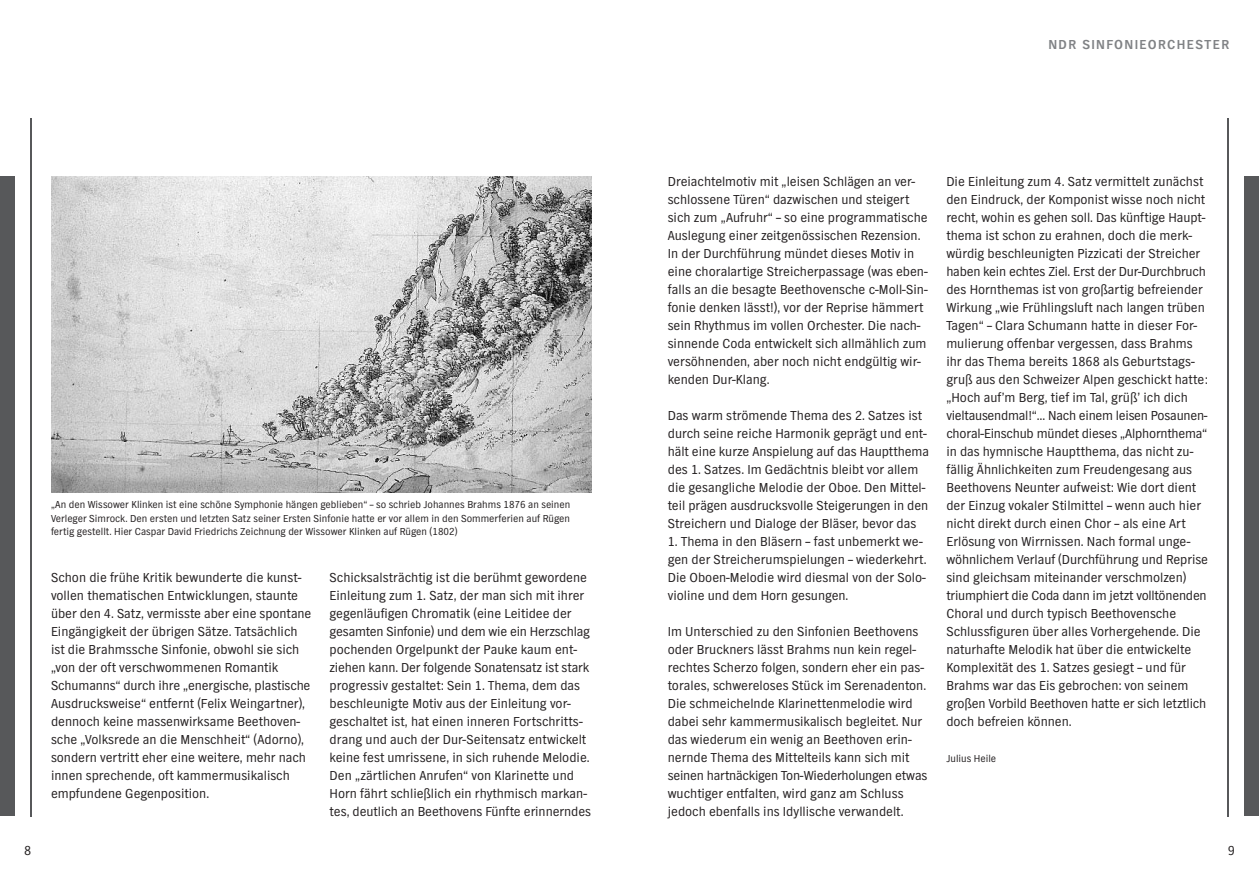
<style>
.page{position:relative;width:1259px;height:893px;background:#fff}
.page>*{position:absolute;margin:0;border:0;box-sizing:border-box;transform-origin:0 0}
.t1{font:13.5px/18px "NDR Sans";color:#231f20}
.t2{font:700 13.5px "NDR Sans";letter-spacing:.1em;color:#808285}
.t3{font:10.5px/13.5px "NDR Sans";color:#231f20;text-align:justify}
</style>
<div class="page">
<div style="left:0;top:176px;width:15px;height:640px;background:#57585a"></div>
<div style="left:1244px;top:176px;width:15px;height:640px;background:#57585a"></div>
<hr style="left:30px;top:118px;width:1px;height:698px;background:#57585a">
<hr style="left:1227px;top:118px;width:2px;height:698px;background:#57585a">
<img style="left:51px;top:176px;width:540px;height:316px">
<p class="t3" style="left:51px;top:499px;width:521px">„An den Wissower Klinken ist eine schöne Symphonie hängen geblieben“ – so schrieb Johannes Brahms 1876 an seinen Verleger Simrock. Den ersten und letzten Satz seiner Ersten Sinfonie hatte er vor allem in den Sommerferien auf Rügen fertig gestellt. Hier Caspar David Friedrichs Zeichnung der Wissower Klinken auf Rügen (1802)</p>
<p class="t1" style="left:51px;top:570px;width:262px">Schon die frühe Kritik bewunderte die kunst&shy;vollen thematischen Entwicklungen, staunte über den 4. Satz, vermisste aber eine spontane Eingängigkeit der übrigen Sätze. Tatsächlich ist die Brahmssche Sinfonie, obwohl sie sich „von der oft verschwommenen Romantik Schumanns“ durch ihre „energische, plastische Ausdrucksweise“ entfernt (Felix Weingartner), dennoch keine massenwirksame Beethoven&shy;sche „Volksrede an die Menschheit“ (Adorno), sondern vertritt eher eine weitere, mehr nach innen sprechende, oft kammermusikalisch empfundene Gegenposition.</p>
<p class="t1" style="left:330px;top:570px;width:263px">Schicksalsträchtig ist die berühmt gewordene Einleitung zum 1. Satz, der man sich mit ihrer gegenläufigen Chromatik (eine Leitidee der gesamten Sinfonie) und dem wie ein Herzschlag pochenden Orgelpunkt der Pauke kaum ent&shy;ziehen kann. Der folgende Sonatensatz ist stark progressiv gestaltet: Sein 1. Thema, dem das beschleunigte Motiv aus der Einleitung vor&shy;geschaltet ist, hat einen inneren Fortschritts&shy;drang und auch der Dur-Seitensatz entwickelt keine fest umrissene, in sich ruhende Melodie.<br>Den „zärtlichen Anrufen“ von Klarinette und Horn fährt schließlich ein rhythmisch markan&shy;tes, deutlich an Beethovens Fünfte erinnerndes</p>
<p class="t2" style="left:1048px;top:39px;width:182px">NDR SINFONIEORCHESTER</p>
<p class="t1" style="left:668px;top:174px;width:261px">Dreiachtelmotiv mit „leisen Schlägen an ver&shy;schlossene Türen“ dazwischen und steigert sich zum „Aufruhr“ – so eine programmatische Auslegung einer zeitgenössischen Rezension.<br>In der Durchführung mündet dieses Motiv in eine choralartige Streicherpassage (was eben&shy;falls an die besagte Beethovensche c-Moll-Sin&shy;fonie denken lässt!), vor der Reprise hämmert sein Rhythmus im vollen Orchester. Die nach&shy;sinnende Coda entwickelt sich allmählich zum versöhnenden, aber noch nicht endgültig wir&shy;kenden Dur-Klang.</p>
<p class="t1" style="left:668px;top:408px;width:263px">Das warm strömende Thema des 2. Satzes ist durch seine reiche Harmonik geprägt und ent&shy;hält eine kurze Anspielung auf das Hauptthema des 1. Satzes. Im Gedächtnis bleibt vor allem die gesangliche Melodie der Oboe. Den Mittel&shy;teil prägen ausdrucksvolle Steigerungen in den Streichern und Dialoge der Bläser, bevor das</p>
<p class="t1" style="left:668px;top:534px;width:260px">1. Thema in den Bläsern – fast unbemerkt we&shy;gen der Streicherumspielungen – wiederkehrt.<br>Die Oboen-Melodie wird diesmal von der Solo&shy;violine und dem Horn gesungen.</p>
<p class="t1" style="left:668px;top:624px;width:261px">Im Unterschied zu den Sinfonien Beethovens oder Bruckners lässt Brahms nun kein regel&shy;rechtes Scherzo folgen, sondern eher ein pas&shy;torales, schwereloses Stück im Serenadenton.<br>Die schmeichelnde Klarinettenmelodie wird dabei sehr kammermusikalisch begleitet. Nur das wiederum ein wenig an Beethoven erin&shy;nernde Thema des Mittelteils kann sich mit seinen hartnäckigen Ton-Wiederholungen etwas wuchtiger entfalten, wird ganz am Schluss jedoch ebenfalls ins Idyllische verwandelt.</p>
<p class="t1" style="left:946px;top:174px;width:263px">Die Einleitung zum 4. Satz vermittelt zunächst den Eindruck, der Komponist wisse noch nicht recht, wohin es gehen soll. Das künftige Haupt&shy;thema ist schon zu erahnen, doch die merk&shy;würdig beschleunigten Pizzicati der Streicher haben kein echtes Ziel. Erst der Dur-Durchbruch des Hornthemas ist von großartig befreiender Wirkung „wie Frühlingsluft nach langen trüben Tagen“ – Clara Schumann hatte in dieser For&shy;mulierung offenbar vergessen, dass Brahms ihr das Thema bereits 1868 als Geburtstags&shy;gruß aus den Schweizer Alpen geschickt hatte: „Hoch auf’m Berg, tief im Tal, grüß’ ich dich vieltausendmal!“… Nach einem leisen Posau nen - choral-Einschub mündet dieses „Alphornthema“ in das hymnische Hauptthema, das nicht zu&shy;fällig Ähnlichkeiten zum Freudengesang aus Beethovens Neunter aufweist: Wie dort dient der Einzug vokaler Stilmittel – wenn auch hier nicht direkt durch einen Chor – als eine Art Erlösung von Wirrnissen. Nach formal unge&shy;wöhnlichem Verlauf (Durchführung und Reprise sind gleichsam miteinander verschmol zen) triumphiert die Coda dann im jetzt volltönenden Choral und durch typisch Beethovensche Schlussfiguren über alles Vorhergehende. Die naturhafte Melodik hat über die entwickelte Komplexität des 1. Satzes gesiegt – und für Brahms war das Eis gebrochen: von seinem großen Vorbild Beethoven hatte er sich letztlich doch befreien können.</p>
<p class="t3" style="left:946px;top:753px;width:51px">Julius Heile</p>
<p class="t1" style="left:24px;top:842px;width:9px">8</p>
<p class="t1" style="left:1227px;top:842px;width:9px">9</p>
</div>
